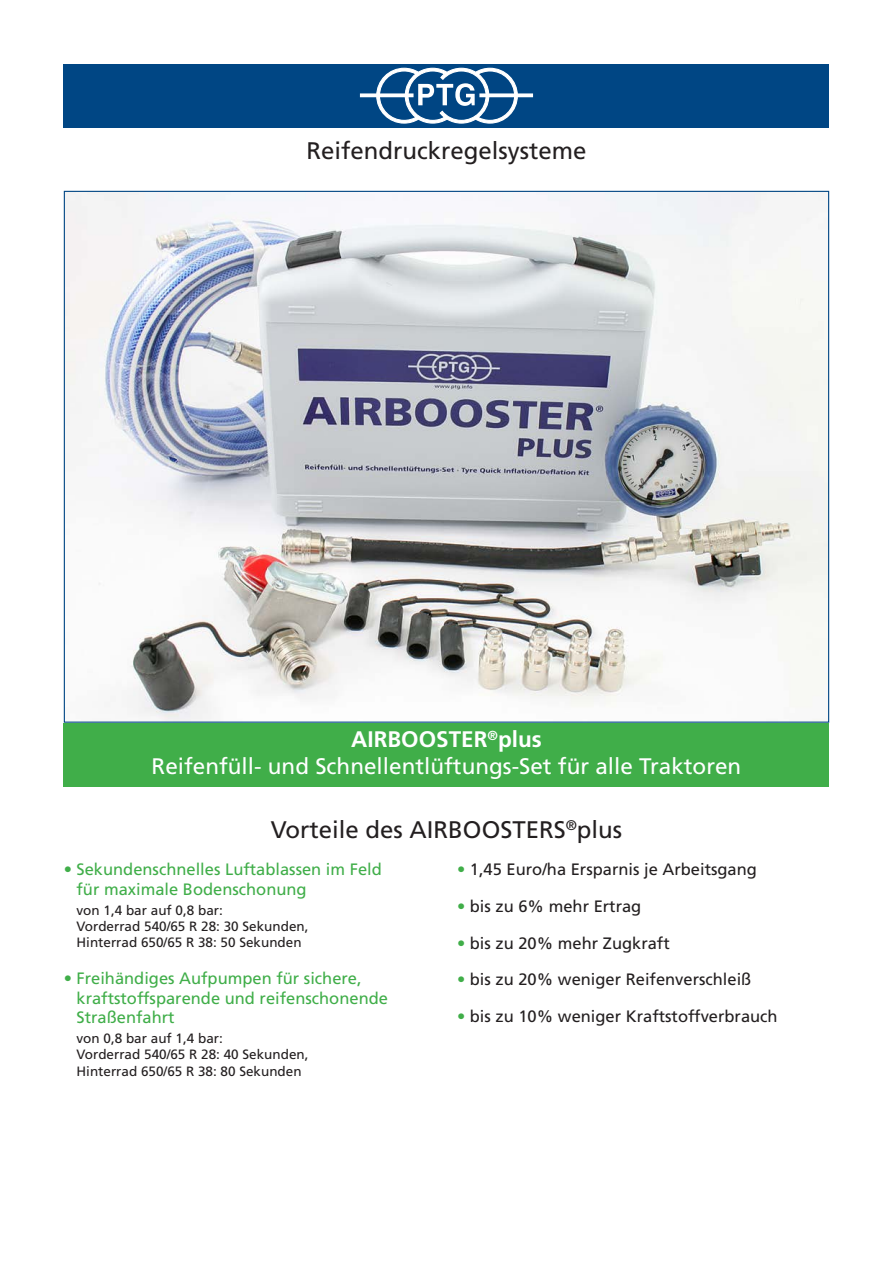
<style>
.page{position:relative;width:893px;height:1263px;background:#fff}
.page>*{position:absolute;margin:0;border:0;box-sizing:border-box;transform-origin:0 0}
.t1{font:24px "Frutiger";color:#231f20}
.t2{font:22.5px/27px "Frutiger";color:#fff;text-align:center}
.t3{font:16.5px/19.8px "Frutiger";color:#40ae49}
.t4{font:16.5px "Frutiger";color:#231f20}
.t5{font:13.5px/16.2px "Frutiger";color:#231f20}
.s1{font-weight:700}
.s2{color:#40ae49}
</style>
<div class="page">
<img style="left:66px;top:193px;width:761px;height:528px">
<div style="left:64px;top:64px;width:765px;height:64px;background:#004684"></div>
<div style="left:360px;top:93px;width:54px;height:4px;border:1px solid #fff"></div>
<div style="left:479px;top:93px;width:54px;height:4px;border:1px solid #fff"></div>
<svg style="left:376px;top:67px;width:142px;height:57px"></svg>
<div style="left:64px;top:723px;width:765px;height:64px;background:#40ae49"></div>
<h1 class="t1" style="left:306px;top:137px;width:282px">Reifendruckregelsysteme</h1>
<h2 class="t2" style="left:152px;top:725px;width:591px"><span class="s1">AIRBOOSTER</span><sup>®</sup><span class="s1">plus<br></span>Reifenfüll- und Schnellentlüftungs-Set für alle Traktoren</h2>
<h1 class="t1" style="left:271px;top:816px;width:353px">Vorteile des AIRBOOSTERS<sup>®</sup>plus</h1>
<p class="t3" style="left:77px;top:859px;width:307px;text-indent:-13px">• Sekundenschnelles Luftablassen im Feld für maximale Bodenschonung</p>
<p class="t5" style="left:77px;top:902px;width:233px">von 1,4 bar auf 0,8 bar:<br>Vorderrad 540/65 R 28: 30 Sekunden,<br>Hinterrad 650/65 R 38: 50 Sekunden</p>
<p class="t3" style="left:77px;top:968px;width:313px;text-indent:-13px">• Freihändiges Aufpumpen für sichere, kraftstoffsparende und reifenschonende<br>Straßenfahrt</p>
<p class="t5" style="left:77px;top:1030px;width:233px">von 0,8 bar auf 1,4 bar:<br>Vorderrad 540/65 R 28: 40 Sekunden,<br>Hinterrad 650/65 R 38: 80 Sekunden</p>
<p class="t4" style="left:457px;top:859px;width:301px"><span class="s2">•</span> 1,45 Euro/ha Ersparnis je Arbeitsgang</p>
<p class="t4" style="left:457px;top:896px;width:186px"><span class="s2">•</span> bis zu 6% mehr Ertrag</p>
<p class="t4" style="left:457px;top:933px;width:214px"><span class="s2">•</span> bis zu 20% mehr Zugkraft</p>
<p class="t4" style="left:457px;top:970px;width:296px"><span class="s2">•</span> bis zu 20% weniger Reifenverschleiß</p>
<p class="t4" style="left:457px;top:1007px;width:322px"><span class="s2">•</span> bis zu 10% weniger Kraftstoffverbrauch</p>
</div>
